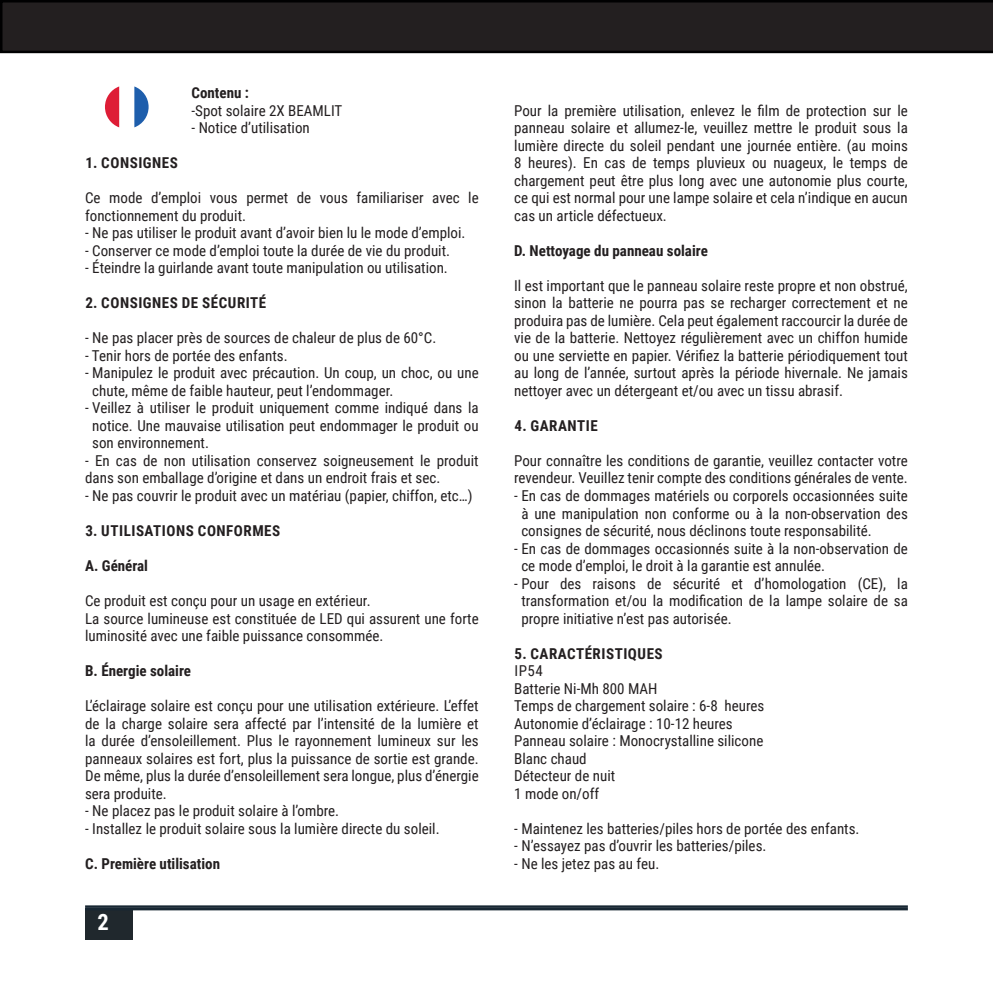
<style>
.page{position:relative;width:993px;height:993px;background:#fff}
.page>*{position:absolute;margin:0;border:0;box-sizing:border-box;transform-origin:0 0}
.t1{font:700 22.5px "Roboto Condensed";color:#fff}
.t2{font:15px/17.5px "Roboto Condensed";color:#231f20}
.t3{font:700 15px "Roboto Condensed";letter-spacing:.02em;color:#231f20}
.t4{font:700 15px "Roboto Condensed";color:#231f20}
</style>
<div class="page">
<div style="left:85px;top:907px;width:48px;height:32px;background:#20282d"></div>
<hr style="left:85px;top:905px;width:822px;height:2px;background:#182733">
<hr style="left:85px;top:907px;width:822px;height:3px;background:#182733">
<svg style="left:105px;top:86px;width:14px;height:41px"></svg>
<svg style="left:134px;top:86px;width:14px;height:41px"></svg>
<svg style="left:0;top:0;width:992px;height:53px;background:#1f1c1d"></svg>
<p class="t4" style="left:191px;top:82px;width:59px">Contenu :</p>
<p class="t2" style="left:191px;top:101px;width:152px">-Spot solaire 2X BEAMLIT</p>
<p class="t2" style="left:191px;top:118px;width:120px">- Notice d’utilisation</p>
<p class="t3" style="left:85px;top:152px;width:94px">1. CONSIGNES</p>
<p class="t2" style="left:85px;top:188px;width:395px">Ce mode d’emploi vous permet de vous familiariser avec le fonctionnement du produit.</p>
<p class="t2" style="left:85px;top:223px;width:382px">- Ne pas utiliser le produit avant d’avoir bien lu le mode d’emploi.</p>
<p class="t2" style="left:85px;top:241px;width:366px">- Conserver ce mode d’emploi toute la durée de vie du produit.</p>
<p class="t2" style="left:85px;top:258px;width:364px">- Éteindre la guirlande avant toute manipulation ou utilisation.</p>
<p class="t3" style="left:85px;top:292px;width:182px">2. CONSIGNES DE SÉCURITÉ</p>
<p class="t2" style="left:85px;top:328px;width:352px">- Ne pas placer près de sources de chaleur de plus de 60°C.</p>
<p class="t2" style="left:85px;top:346px;width:204px">- Tenir hors de portée des enfants.</p>
<p class="t2" style="left:92px;top:363px;width:388px;text-indent:-7px">- Manipulez le produit avec précaution. Un coup, un choc, ou une chute, même de faible hauteur, peut l’endommager.</p>
<p class="t2" style="left:92px;top:398px;width:388px;text-align:justify;text-indent:-7px">- Veillez à utiliser le produit uniquement comme indiqué dans la notice. Une mauvaise utilisation peut endommager le produit ou son environnement.</p>
<p class="t2" style="left:85px;top:451px;width:395px">- En cas de non utilisation conservez soigneusement le produit dans son emballage d’origine et dans un endroit frais et sec.</p>
<p class="t2" style="left:85px;top:486px;width:389px">- Ne pas couvrir le produit avec un matériau (papier, chiffon, etc…)</p>
<p class="t3" style="left:85px;top:520px;width:196px">3. UTILISATIONS CONFORMES</p>
<p class="t4" style="left:85px;top:555px;width:64px">A. Général</p>
<p class="t2" style="left:85px;top:591px;width:287px">Ce produit est conçu pour un usage en extérieur.</p>
<p class="t2" style="left:85px;top:608px;width:395px">La source lumineuse est constituée de LED qui assurent une forte luminosité avec une faible puissance consommée.</p>
<p class="t4" style="left:85px;top:660px;width:107px">B. Énergie solaire</p>
<p class="t2" style="left:85px;top:696px;width:395px;text-align:justify">L’éclairage solaire est conçu pour une utilisation extérieure. L’effet de la charge solaire sera affecté par l’intensité de la lumière et la durée d’ensoleillement. Plus le rayonnement lumineux sur les panneaux solaires est fort, plus la puissance de sortie est grande.<br>De même, plus la durée d’ensoleillement sera longue, plus d’énergie sera produite.</p>
<p class="t2" style="left:85px;top:801px;width:255px">- Ne placez pas le produit solaire à l’ombre.</p>
<p class="t2" style="left:85px;top:818px;width:356px">- Installez le produit solaire sous la lumière directe du soleil.</p>
<p class="t4" style="left:85px;top:852px;width:136px">C. Première utilisation</p>
<h1 class="t1" style="left:97px;top:906px;width:13px">2</h1>
<p class="t2" style="left:514px;top:101px;width:395px;text-align:justify">Pour la première utilisation, enlevez le film de protection sur le panneau solaire et allumez-le, veuillez mettre le produit sous la lumière directe du soleil pendant une journée entière. (au moins 8 heures). En cas de temps pluvieux ou nuageux, le temps de chargement peut être plus long avec une autonomie plus courte, ce qui est normal pour une lampe solaire et cela n’indique en aucun cas un article défectueux.</p>
<p class="t4" style="left:514px;top:240px;width:195px">D. Nettoyage du panneau solaire</p>
<p class="t2" style="left:514px;top:276px;width:395px;text-align:justify">Il est important que le panneau solaire reste propre et non obstrué, sinon la batterie ne pourra pas se recharger correctement et ne produira pas de lumière. Cela peut également raccourcir la durée de vie de la batterie. Nettoyez régulièrement avec un chiffon humide ou une serviette en papier. Vérifiez la batterie périodiquement tout au long de l’année, surtout après la période hivernale. Ne jamais nettoyer avec un détergeant et/ou avec un tissu abrasif.</p>
<p class="t3" style="left:514px;top:415px;width:85px">4. GARANTIE</p>
<p class="t2" style="left:514px;top:451px;width:395px">Pour connaître les conditions de garantie, veuillez contacter votre revendeur. Veuillez tenir compte des conditions générales de vente.</p>
<p class="t2" style="left:521px;top:486px;width:388px;text-align:justify;text-indent:-7px">- En cas de dommages matériels ou corporels occasionnées suite à une manipulation non conforme ou à la non-observation des consignes de sécurité, nous déclinons toute responsabilité.</p>
<p class="t2" style="left:521px;top:538px;width:388px;text-indent:-7px">- En cas de dommages occasionnés suite à la non-observation de ce mode d’emploi, le droit à la garantie est annulée.</p>
<p class="t2" style="left:521px;top:573px;width:388px;text-align:justify;text-indent:-7px">- Pour des raisons de sécurité et d’homologation (CE), la transformation et/ou la modification de la lampe solaire de sa propre initiative n’est pas autorisée.</p>
<p class="t3" style="left:514px;top:642px;width:150px">5. CARACTÉRISTIQUES</p>
<p class="t2" style="left:514px;top:661px;width:30px">IP54</p>
<p class="t2" style="left:514px;top:678px;width:145px">Batterie Ni-Mh 800 MAH</p>
<p class="t2" style="left:514px;top:696px;width:252px">Temps de chargement solaire : 6-8 heures</p>
<p class="t2" style="left:514px;top:713px;width:220px">Autonomie d’éclairage : 10-12 heures</p>
<p class="t2" style="left:514px;top:731px;width:250px">Panneau solaire : Monocrystalline silicone</p>
<p class="t2" style="left:514px;top:748px;width:74px">Blanc chaud</p>
<p class="t2" style="left:514px;top:766px;width:102px">Détecteur de nuit</p>
<p class="t2" style="left:514px;top:783px;width:86px">1 mode on/off</p>
<p class="t2" style="left:514px;top:818px;width:346px">- Maintenez les batteries/piles hors de portée des enfants.</p>
<p class="t2" style="left:514px;top:836px;width:254px">- N’essayez pas d’ouvrir les batteries/piles.</p>
<p class="t2" style="left:514px;top:853px;width:146px">- Ne les jetez pas au feu.</p>
</div>
